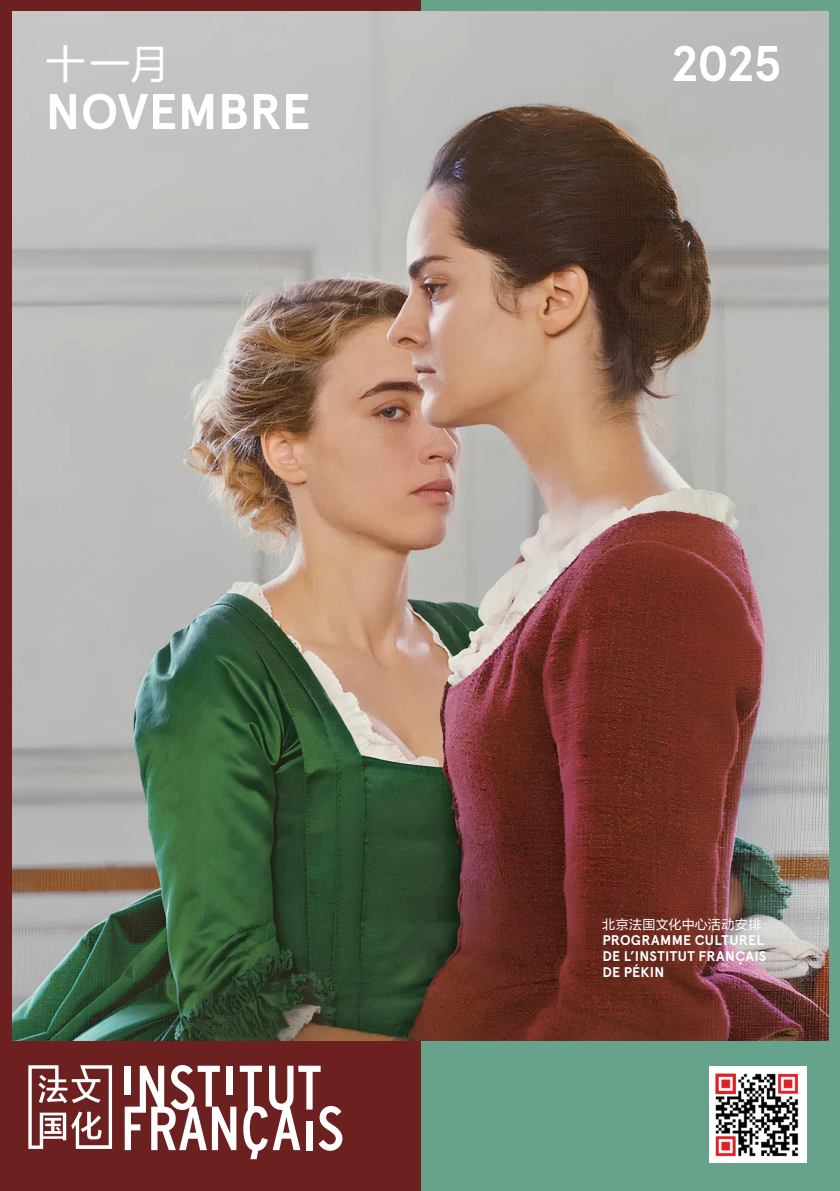
<style>
.page{position:relative;width:840px;height:1191px;background:#fff}
.page>*{position:absolute;margin:0;border:0;box-sizing:border-box;transform-origin:0 0}
.t1{font:700 50px "Apercu Pro";letter-spacing:-.005em;color:#fff}
.t2{font:40px "FZLTHJW GB1 0";color:#fff}
.t3{font:700 14px/16px "Apercu Pro";letter-spacing:.02em;color:#fff}
.t4{font:13px "FZLTHJW GB1 0";letter-spacing:.02em;color:#fff}
</style>
<div class="page">
<div style="left:420px;top:0;width:419px;height:1191px;background:#67a38a"></div>
<div style="left:0;top:0;width:420px;height:1191px;background:#6c2020"></div>
<img style="left:12px;top:11px;width:816px;height:1029px">
<div style="left:709px;top:1065px;width:97px;height:97px;background:#fff"></div>
<img style="left:715px;top:1073px;width:84px;height:84px">
<svg style="left:28px;top:1065px;width:84px;height:83px"></svg>
<svg style="left:125px;top:1065px;width:217px;height:94px"></svg>
<h2 class="t2" style="left:45px;top:42px;width:126px">十一月</h2>
<h1 class="t1" style="left:670px;top:26px;width:113px">2025</h1>
<h1 class="t1" style="left:45px;top:74px;width:266px">NOVEMBRE</h1>
<p class="t4" style="left:602px;top:917px;width:161px">北京法国文化中心活动安排</p>
<p class="t3" style="left:602px;top:932px;width:165px">PROGRAMME CULTUREL<br>DE L’INSTITUT FRANÇAIS<br>DE PÉKIN</p>
</div>
